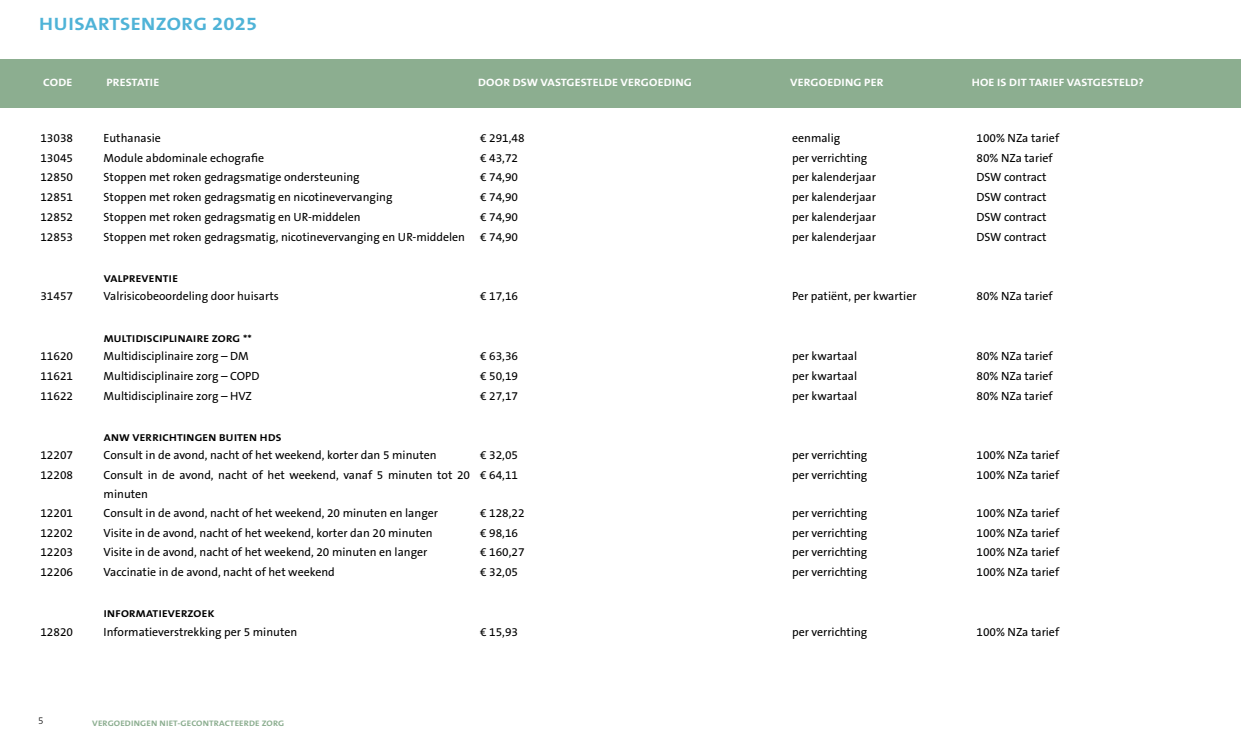
<style>
.page{position:relative;width:1241px;height:745px;background:#fff}
.page>*{position:absolute;margin:0;border:0;box-sizing:border-box;transform-origin:0 0}
.t1{font:700 18px "The Sans B W7";letter-spacing:.02em;color:#4fb3d7;scale:1.13 1}
._01_-_PLAT_TABEL{font:11.88px/18.8px "The Sans B W5 Plain";color:#000}
.t2{font:700 10.75px "The Sans B W7";letter-spacing:.015em;color:#fff;scale:1.11 1}
._01_-_SUBKOP{font:700 10px "The Sans B W7";letter-spacing:.025em;color:#000;scale:1.12 1}
.t3{font:300 10px "The Sans B W3";color:#000}
.t4{font:700 8px "The Sans B W7";letter-spacing:.015em;color:#8cae90;scale:1.12 1}
</style>
<div class="page">
<div style="left:0;top:59px;width:1240px;height:49px;background:#8cae90"></div>
<h1 class="t1" style="left:39px;top:12px;width:194px">HUISARTSENZORG 2025</h1>
<p class="t2" style="left:43px;top:76px;width:28px">CODE</p>
<p class="t2" style="left:106px;top:76px;width:49px">PRESTATIE</p>
<p class="t2" style="left:478px;top:76px;width:194px">DOOR DSW VASTGESTELDE VERGOEDING</p>
<p class="t2" style="left:790px;top:76px;width:86px">VERGOEDING PER</p>
<p class="t2" style="left:971px;top:76px;width:156px">HOE IS DIT TARIEF VASTGESTELD?</p>
<p class="_01_-_PLAT_TABEL" style="left:40px;top:128px;width:34px">13038</p>
<p class="_01_-_PLAT_TABEL" style="left:104px;top:128px;width:59px">Euthanasie</p>
<p class="_01_-_PLAT_TABEL" style="left:480px;top:128px;width:46px">€ 291,48</p>
<p class="_01_-_PLAT_TABEL" style="left:792px;top:128px;width:50px">eenmalig</p>
<p class="_01_-_PLAT_TABEL" style="left:976px;top:128px;width:84px">100% NZa tarief</p>
<p class="_01_-_PLAT_TABEL" style="left:40px;top:148px;width:34px">13045</p>
<p class="_01_-_PLAT_TABEL" style="left:104px;top:148px;width:162px">Module abdominale echografie</p>
<p class="_01_-_PLAT_TABEL" style="left:480px;top:148px;width:39px">€ 43,72</p>
<p class="_01_-_PLAT_TABEL" style="left:792px;top:148px;width:77px">per verrichting</p>
<p class="_01_-_PLAT_TABEL" style="left:976px;top:148px;width:78px">80% NZa tarief</p>
<p class="_01_-_PLAT_TABEL" style="left:40px;top:168px;width:34px">12850</p>
<p class="_01_-_PLAT_TABEL" style="left:104px;top:168px;width:257px">Stoppen met roken gedragsmatige ondersteuning</p>
<p class="_01_-_PLAT_TABEL" style="left:480px;top:168px;width:39px">€ 74,90</p>
<p class="_01_-_PLAT_TABEL" style="left:792px;top:168px;width:85px">per kalenderjaar</p>
<p class="_01_-_PLAT_TABEL" style="left:976px;top:168px;width:72px">DSW contract</p>
<p class="_01_-_PLAT_TABEL" style="left:40px;top:188px;width:34px">12851</p>
<p class="_01_-_PLAT_TABEL" style="left:104px;top:188px;width:290px">Stoppen met roken gedragsmatig en nicotinevervanging</p>
<p class="_01_-_PLAT_TABEL" style="left:480px;top:188px;width:39px">€ 74,90</p>
<p class="_01_-_PLAT_TABEL" style="left:792px;top:188px;width:85px">per kalenderjaar</p>
<p class="_01_-_PLAT_TABEL" style="left:976px;top:188px;width:72px">DSW contract</p>
<p class="_01_-_PLAT_TABEL" style="left:40px;top:207px;width:34px">12852</p>
<p class="_01_-_PLAT_TABEL" style="left:104px;top:207px;width:258px">Stoppen met roken gedragsmatig en UR-middelen</p>
<p class="_01_-_PLAT_TABEL" style="left:480px;top:207px;width:39px">€ 74,90</p>
<p class="_01_-_PLAT_TABEL" style="left:792px;top:207px;width:85px">per kalenderjaar</p>
<p class="_01_-_PLAT_TABEL" style="left:976px;top:207px;width:72px">DSW contract</p>
<p class="_01_-_PLAT_TABEL" style="left:40px;top:227px;width:34px">12853</p>
<p class="_01_-_PLAT_TABEL" style="left:104px;top:227px;width:363px">Stoppen met roken gedragsmatig, nicotinevervanging en UR-middelen</p>
<p class="_01_-_PLAT_TABEL" style="left:480px;top:227px;width:39px">€ 74,90</p>
<p class="_01_-_PLAT_TABEL" style="left:792px;top:227px;width:85px">per kalenderjaar</p>
<p class="_01_-_PLAT_TABEL" style="left:976px;top:227px;width:72px">DSW contract</p>
<p class="_01_-_SUBKOP" style="left:104px;top:271px;width:68px">VALPREVENTIE</p>
<p class="_01_-_PLAT_TABEL" style="left:40px;top:287px;width:34px">31457</p>
<p class="_01_-_PLAT_TABEL" style="left:104px;top:287px;width:177px">Valrisicobeoordeling door huisarts</p>
<p class="_01_-_PLAT_TABEL" style="left:480px;top:287px;width:39px">€ 17,16</p>
<p class="_01_-_PLAT_TABEL" style="left:792px;top:287px;width:126px">Per patiënt, per kwartier</p>
<p class="_01_-_PLAT_TABEL" style="left:976px;top:287px;width:78px">80% NZa tarief</p>
<p class="_01_-_SUBKOP" style="left:104px;top:331px;width:134px">MULTIDISCIPLINAIRE ZORG **</p>
<p class="_01_-_PLAT_TABEL" style="left:40px;top:347px;width:34px">11620</p>
<p class="_01_-_PLAT_TABEL" style="left:104px;top:347px;width:146px">Multidisciplinaire zorg – DM</p>
<p class="_01_-_PLAT_TABEL" style="left:480px;top:347px;width:39px">€ 63,36</p>
<p class="_01_-_PLAT_TABEL" style="left:792px;top:347px;width:67px">per kwartaal</p>
<p class="_01_-_PLAT_TABEL" style="left:976px;top:347px;width:78px">80% NZa tarief</p>
<p class="_01_-_PLAT_TABEL" style="left:40px;top:366px;width:34px">11621</p>
<p class="_01_-_PLAT_TABEL" style="left:104px;top:366px;width:157px">Multidisciplinaire zorg – COPD</p>
<p class="_01_-_PLAT_TABEL" style="left:480px;top:366px;width:39px">€ 50,19</p>
<p class="_01_-_PLAT_TABEL" style="left:792px;top:366px;width:67px">per kwartaal</p>
<p class="_01_-_PLAT_TABEL" style="left:976px;top:366px;width:78px">80% NZa tarief</p>
<p class="_01_-_PLAT_TABEL" style="left:40px;top:386px;width:34px">11622</p>
<p class="_01_-_PLAT_TABEL" style="left:104px;top:386px;width:150px">Multidisciplinaire zorg – HVZ</p>
<p class="_01_-_PLAT_TABEL" style="left:480px;top:386px;width:39px">€ 27,17</p>
<p class="_01_-_PLAT_TABEL" style="left:792px;top:386px;width:67px">per kwartaal</p>
<p class="_01_-_PLAT_TABEL" style="left:976px;top:386px;width:78px">80% NZa tarief</p>
<p class="_01_-_SUBKOP" style="left:104px;top:430px;width:160px">ANW VERRICHTINGEN BUITEN HDS</p>
<p class="_01_-_PLAT_TABEL" style="left:40px;top:446px;width:34px">12207</p>
<p class="_01_-_PLAT_TABEL" style="left:104px;top:446px;width:334px">Consult in de avond, nacht of het weekend, korter dan 5 minuten</p>
<p class="_01_-_PLAT_TABEL" style="left:480px;top:446px;width:39px">€ 32,05</p>
<p class="_01_-_PLAT_TABEL" style="left:792px;top:446px;width:77px">per verrichting</p>
<p class="_01_-_PLAT_TABEL" style="left:976px;top:446px;width:84px">100% NZa tarief</p>
<p class="_01_-_PLAT_TABEL" style="left:40px;top:465px;width:34px">12208</p>
<p class="_01_-_PLAT_TABEL" style="left:104px;top:465px;width:368px">Consult in de avond, nacht of het weekend, vanaf 5 minuten tot 20 minuten</p>
<p class="_01_-_PLAT_TABEL" style="left:480px;top:465px;width:39px">€ 64,11</p>
<p class="_01_-_PLAT_TABEL" style="left:792px;top:465px;width:77px">per verrichting</p>
<p class="_01_-_PLAT_TABEL" style="left:976px;top:465px;width:84px">100% NZa tarief</p>
<p class="_01_-_PLAT_TABEL" style="left:40px;top:503px;width:34px">12201</p>
<p class="_01_-_PLAT_TABEL" style="left:104px;top:503px;width:336px">Consult in de avond, nacht of het weekend, 20 minuten en langer</p>
<p class="_01_-_PLAT_TABEL" style="left:480px;top:503px;width:46px">€ 128,22</p>
<p class="_01_-_PLAT_TABEL" style="left:792px;top:503px;width:77px">per verrichting</p>
<p class="_01_-_PLAT_TABEL" style="left:976px;top:503px;width:84px">100% NZa tarief</p>
<p class="_01_-_PLAT_TABEL" style="left:40px;top:523px;width:34px">12202</p>
<p class="_01_-_PLAT_TABEL" style="left:104px;top:523px;width:330px">Visite in de avond, nacht of het weekend, korter dan 20 minuten</p>
<p class="_01_-_PLAT_TABEL" style="left:480px;top:523px;width:39px">€ 98,16</p>
<p class="_01_-_PLAT_TABEL" style="left:792px;top:523px;width:77px">per verrichting</p>
<p class="_01_-_PLAT_TABEL" style="left:976px;top:523px;width:84px">100% NZa tarief</p>
<p class="_01_-_PLAT_TABEL" style="left:40px;top:542px;width:34px">12203</p>
<p class="_01_-_PLAT_TABEL" style="left:104px;top:542px;width:325px">Visite in de avond, nacht of het weekend, 20 minuten en langer</p>
<p class="_01_-_PLAT_TABEL" style="left:480px;top:542px;width:46px">€ 160,27</p>
<p class="_01_-_PLAT_TABEL" style="left:792px;top:542px;width:77px">per verrichting</p>
<p class="_01_-_PLAT_TABEL" style="left:976px;top:542px;width:84px">100% NZa tarief</p>
<p class="_01_-_PLAT_TABEL" style="left:40px;top:562px;width:34px">12206</p>
<p class="_01_-_PLAT_TABEL" style="left:104px;top:562px;width:233px">Vaccinatie in de avond, nacht of het weekend</p>
<p class="_01_-_PLAT_TABEL" style="left:480px;top:562px;width:39px">€ 32,05</p>
<p class="_01_-_PLAT_TABEL" style="left:792px;top:562px;width:77px">per verrichting</p>
<p class="_01_-_PLAT_TABEL" style="left:976px;top:562px;width:84px">100% NZa tarief</p>
<p class="_01_-_SUBKOP" style="left:104px;top:606px;width:100px">INFORMATIEVERZOEK</p>
<p class="_01_-_PLAT_TABEL" style="left:40px;top:622px;width:34px">12820</p>
<p class="_01_-_PLAT_TABEL" style="left:104px;top:622px;width:195px">Informatieverstrekking per 5 minuten</p>
<p class="_01_-_PLAT_TABEL" style="left:480px;top:622px;width:39px">€ 15,93</p>
<p class="_01_-_PLAT_TABEL" style="left:792px;top:622px;width:77px">per verrichting</p>
<p class="_01_-_PLAT_TABEL" style="left:976px;top:622px;width:84px">100% NZa tarief</p>
<p class="t3" style="left:38px;top:714px;width:7px">5</p>
<p class="t4" style="left:92px;top:717px;width:173px">VERGOEDINGEN NIET-GECONTRACTEERDE ZORG</p>
</div>
